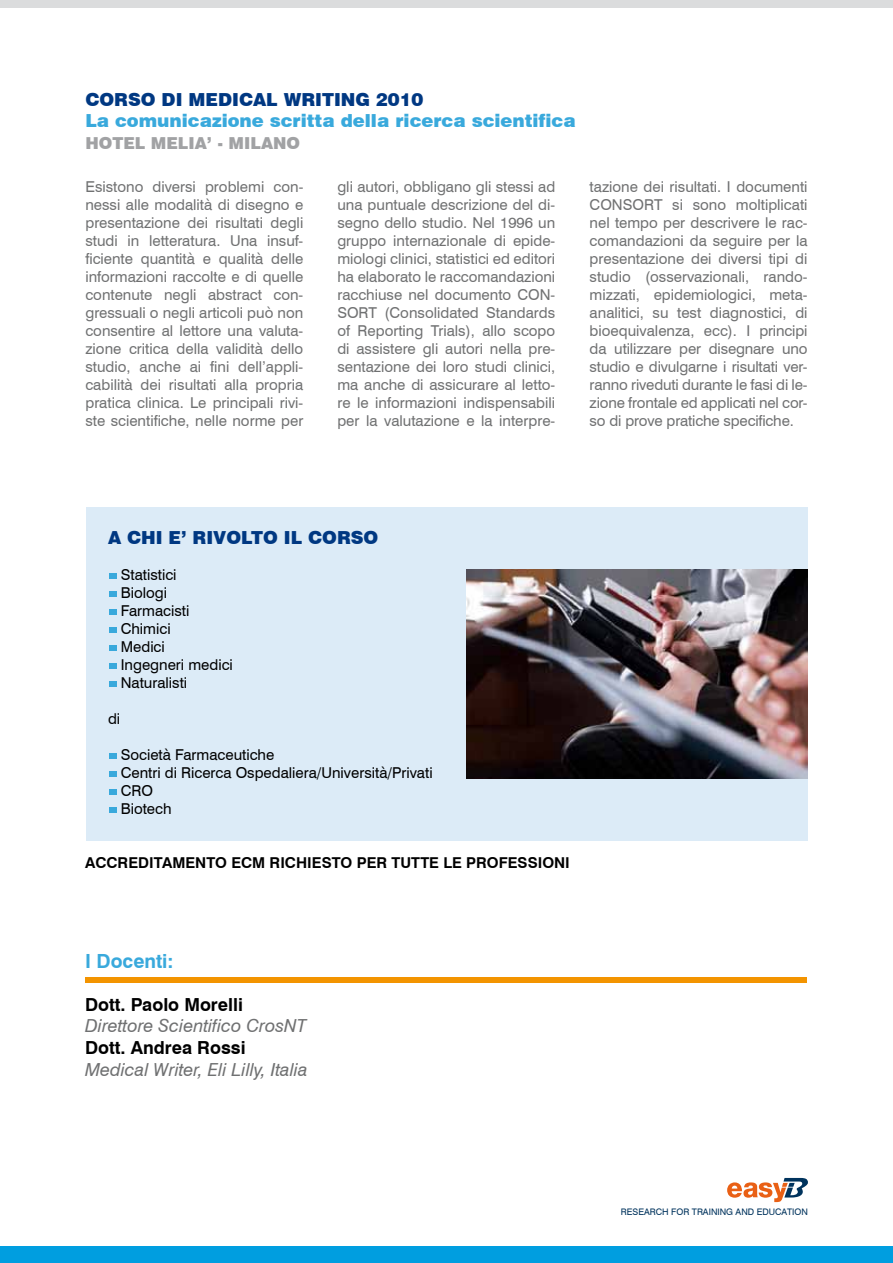
<style>
.page{position:relative;width:893px;height:1263px;background:#fff}
.page>*{position:absolute;margin:0;border:0;box-sizing:border-box;transform-origin:0 0}
.t1{font:700 19.5px "Swiss 721 BT";color:#39a9dc}
.t2{font:italic 18px "Swiss 721 BT";color:#707172}
.t3{font:900 18px "Swiss 721 BT";color:#003882}
.t4{font:900 18px "Swiss 721 BT";color:#39a9dc}
.t5{font:700 18px "Swiss 721 BT";color:#000}
.t6{font:900 16.5px "Swiss 721 BT";color:#a1a2a4}
.t7{font:15px/18px "Swiss 721 BT";color:#707172;text-align:justify}
.t8{font:15px/18px "Swiss 721 BT";color:#000}
.t9{font:700 15px "Swiss 721 BT";color:#000}
.t10{font:9px "Swiss 721 BT";color:#00335d}
</style>
<div class="page">
<div style="left:0;top:1246px;width:893px;height:17px;background:#009ee0"></div>
<div style="left:0;top:0;width:893px;height:8px;background:#dbdcdd"></div>
<svg style="left:727px;top:1178px;width:81px;height:24px"></svg>
<div style="left:86px;top:507px;width:721px;height:334px;background:#dcebf7"></div>
<div style="left:85px;top:977px;width:721px;height:5px;background:#f39400"></div>
<svg style="left:110px;top:573px;width:7px;height:5px"></svg>
<svg style="left:110px;top:591px;width:7px;height:5px"></svg>
<div style="left:110px;top:609px;width:7px;height:6px;background:#39a9dc"></div>
<div style="left:110px;top:627px;width:7px;height:6px;background:#39a9dc"></div>
<div style="left:110px;top:645px;width:7px;height:6px;background:#39a9dc"></div>
<div style="left:110px;top:681px;width:7px;height:6px;background:#39a9dc"></div>
<div style="left:110px;top:663px;width:7px;height:6px;background:#39a9dc"></div>
<div style="left:110px;top:807px;width:7px;height:6px;background:#39a9dc"></div>
<div style="left:110px;top:771px;width:7px;height:6px;background:#39a9dc"></div>
<div style="left:110px;top:753px;width:7px;height:6px;background:#39a9dc"></div>
<div style="left:110px;top:789px;width:7px;height:6px;background:#39a9dc"></div>
<img style="left:467px;top:570px;width:340px;height:208px">
<p class="t3" style="left:85px;top:88px;width:339px">CORSO DI MEDICAL WRITING 2010</p>
<p class="t4" style="left:85px;top:110px;width:492px">La comunicazione scritta della ricerca scientifica</p>
<p class="t6" style="left:85px;top:133px;width:216px">HOTEL MELIA’ - MILANO</p>
<p class="t7" style="left:85px;top:178px;width:219px">Esistono diversi problemi con&shy;nessi alle modalità di disegno e presentazione dei risultati degli studi in letteratura. Una insuf&shy;ficiente quantità e qualità delle informazioni raccolte e di quelle contenute negli abstract con&shy;gressuali o negli articoli può non consentire al lettore una valuta&shy;zione critica della validità dello studio, anche ai fini dell’appli&shy;cabilità dei risultati alla propria pratica clinica. Le principali rivi&shy;ste scientifiche, nelle norme per</p>
<p class="t7" style="left:337px;top:178px;width:219px">gli autori, obbligano gli stessi ad una puntuale descrizione del di&shy;segno dello studio. Nel 1996 un gruppo internazionale di epide&shy;miologi clinici, statistici ed editori ha elaborato le raccomandazioni racchiuse nel documento CON-SORT (Consolidated Standards of Reporting Trials), allo scopo di assistere gli autori nella pre&shy;sentazione dei loro studi clinici, ma anche di assicurare al letto&shy;re le informazioni indispensabili per la valutazione e la interpre-</p>
<p class="t7" style="left:590px;top:178px;width:219px">tazione dei risultati. I documenti CONSORT si sono moltiplicati nel tempo per descrivere le rac&shy;comandazioni da seguire per la presentazione dei diversi tipi di studio (osservazionali, rando&shy;mizzati, epidemiologici, meta&shy;analitici, su test diagnostici, di bioequivalenza, ecc). I principi da utilizzare per disegnare uno studio e divulgarne i risultati ver&shy;ranno riveduti durante le fasi di le&shy;zione frontale ed applicati nel cor&shy;so di prove pratiche specifiche.</p>
<p class="t3" style="left:108px;top:527px;width:272px">A CHI E’ RIVOLTO IL CORSO</p>
<p class="t8" style="left:121px;top:566px;width:114px">Statistici<br>Biologi<br>Farmacisti<br>Chimici<br>Medici<br>Ingegneri medici<br>Naturalisti</p>
<p class="t8" style="left:108px;top:710px;width:14px">di</p>
<p class="t8" style="left:121px;top:746px;width:313px">Società Farmaceutiche<br>Centri di Ricerca Ospedaliera/Università/Privati<br>CRO<br>Biotech</p>
<p class="t9" style="left:85px;top:853px;width:486px">ACCREDITAMENTO ECM RICHIESTO PER TUTTE LE PROFESSIONI</p>
<h1 class="t1" style="left:85px;top:949px;width:90px">I Docenti:</h1>
<p class="t5" style="left:85px;top:993px;width:159px">Dott. Paolo Morelli</p>
<p class="t2" style="left:85px;top:1015px;width:223px">Direttore Scientifico CrosNT</p>
<p class="t5" style="left:85px;top:1037px;width:162px">Dott. Andrea Rossi</p>
<p class="t2" style="left:85px;top:1058px;width:224px">Medical Writer, Eli Lilly, Italia</p>
<p class="t10" style="left:621px;top:1206px;width:189px">RESEARCH FOR TRAINING AND EDUCATION</p>
</div>
